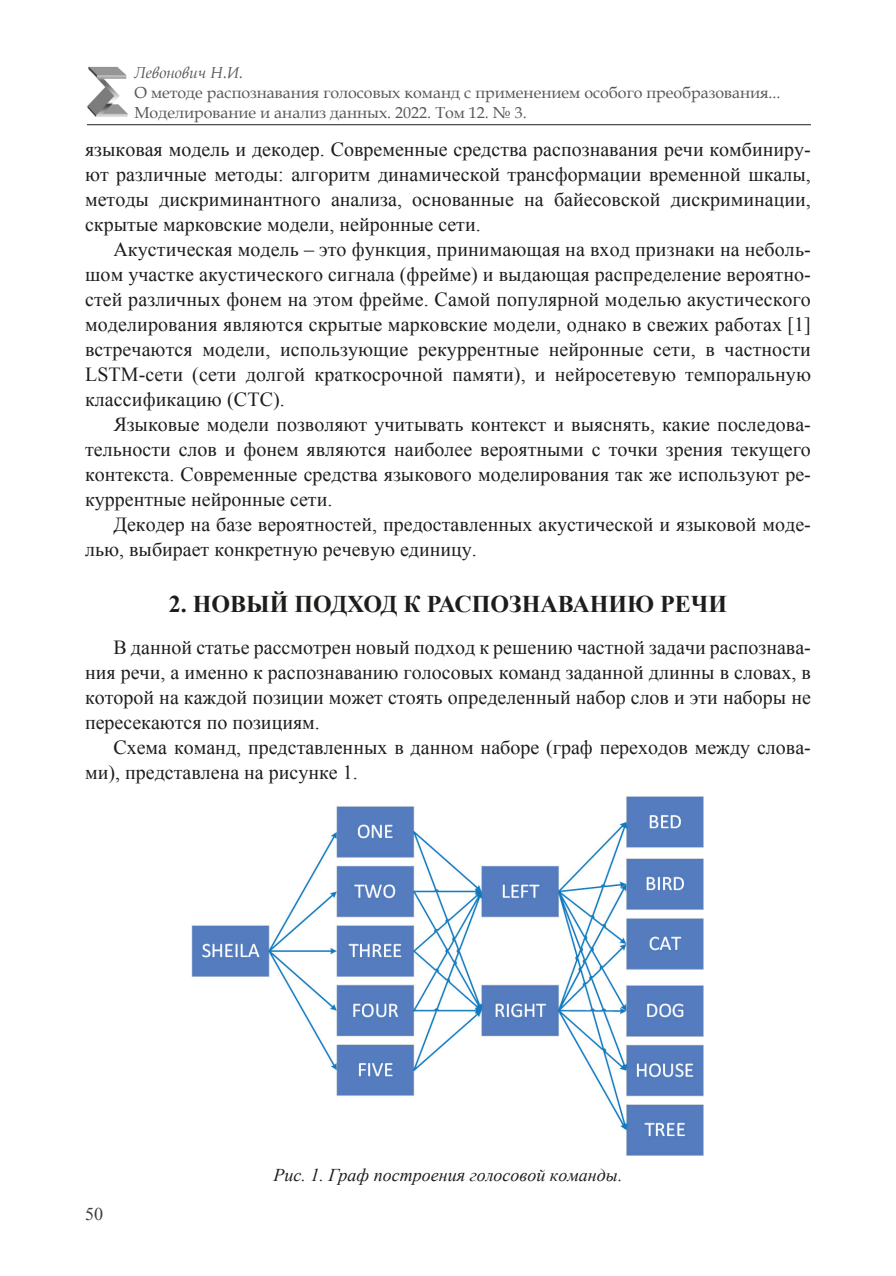
<style>
.page{position:relative;width:896px;height:1276px;background:#fff}
.page>*{position:absolute;margin:0;border:0;box-sizing:border-box;transform-origin:0 0}
.Подзаг{font:700 24px "Times New Roman";color:#1d1d1b}
.t1{font:20px/25px "Times New Roman";color:#1d1d1b;text-align:justify}
.Рис{font:italic 18px "Times New Roman";color:#1d1d1b}
.t2{font:18px "Times New Roman";color:#3d3d3c}
.t3{font:16px/20px "Book Antiqua";color:#575756}
.t4{font:italic 16px "Book Antiqua";color:#575756}
</style>
<div class="page">
<hr style="left:87px;top:124px;width:724px;height:1px;background:#1d1d1b">
<img style="left:87px;top:67px;width:41px;height:50px">
<img style="left:191px;top:796px;width:513px;height:360px">
<p class="t4" style="left:134px;top:62px;width:110px">Левонович Н.И.</p>
<p class="t3" style="left:134px;top:83px;width:648px">О методе распознавания голосовых команд с применением особого преобразования...<br>Моделирование и анализ данных. 2022. Том 12. № 3.</p>
<p class="t1" style="left:85px;top:136px;width:727px">языковая модель и декодер. Современные средства распознавания речи комбиниру&shy;ют различные методы: алгоритм динамической трансформации временной шкалы, методы дискриминантного анализа, основанные на байесовской дискриминации, скрытые марковские модели, нейронные сети.</p>
<p class="t1" style="left:85px;top:236px;width:727px;text-indent:28px">Акустическая модель – это функция, принимающая на вход признаки на неболь&shy;шом участке акустического сигнала (фрейме) и выдающая распределение вероятно&shy;стей различных фонем на этом фрейме. Самой популярной моделью акустического моделирования являются скрытые марковские модели, однако в свежих работах [1] встречаются модели, использующие рекуррентные нейронные сети, в частности LSTM-сети (сети долгой краткосрочной памяти), и нейросетевую темпоральную классификацию (СTC).</p>
<p class="t1" style="left:85px;top:411px;width:727px;text-indent:28px">Языковые модели позволяют учитывать контекст и выяснять, какие последова&shy;тельности слов и фонем являются наиболее вероятными с точки зрения текущего контекста. Современные средства языкового моделирования так же используют ре&shy;куррентные нейронные сети.</p>
<p class="t1" style="left:85px;top:511px;width:727px;text-indent:28px">Декодер на базе вероятностей, предоставленных акустической и языковой моде&shy;лью, выбирает конкретную речевую единицу.</p>
<p class="Подзаг" style="left:169px;top:587px;width:559px">2. НОВЫЙ ПОДХОД К РАСПОЗНАВАНИЮ РЕЧИ</p>
<p class="t1" style="left:85px;top:634px;width:727px;text-indent:28px">В данной статье рассмотрен новый подход к решению частной задачи распознава&shy;ния речи, а именно к распознаванию голосовых команд заданной длинны в словах, в которой на каждой позиции может стоять определенный набор слов и эти наборы не пересекаются по позициям.</p>
<p class="t1" style="left:85px;top:734px;width:727px;text-indent:28px">Схема команд, представленных в данном наборе (граф переходов между слова&shy;ми), представлена на рисунке 1.</p>
<p class="t2" style="left:85px;top:1202px;width:19px">50</p>
<p class="Рис" style="left:273px;top:1162px;width:351px">Рис. 1. Граф построения голосовой команды.</p>
</div>
